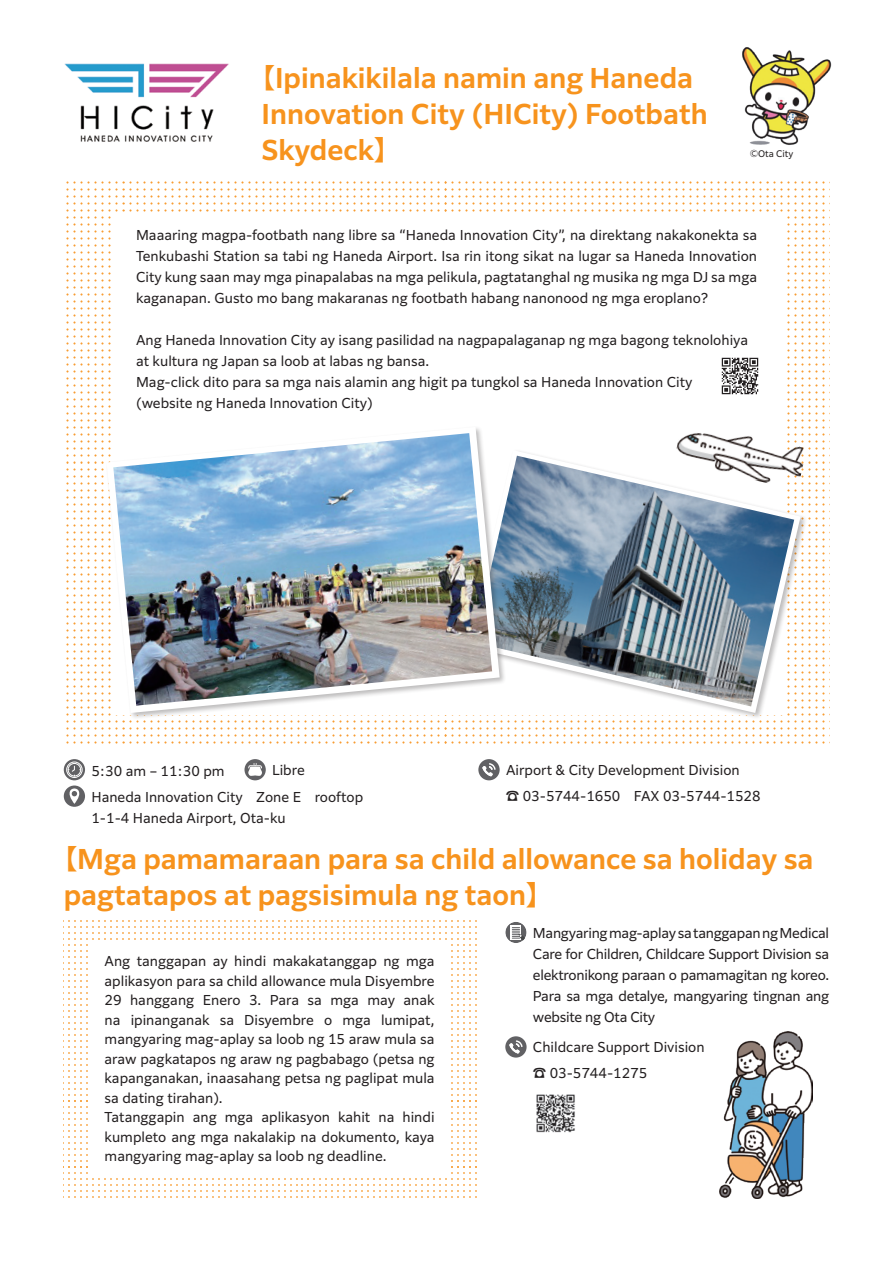
<style>
.page{position:relative;width:893px;height:1263px;background:#fff}
.page>*{position:absolute;margin:0;border:0;box-sizing:border-box;transform-origin:0 0}
.t1{font:600 27px/36px "Clarimo UDPE";color:#f7931d}
.t2{font:13.5px/21px "Clarimo UDPE";color:#231f20;text-align:justify}
.t3{font:9px "Clarimo UDPE";color:#231f20}
.s1{font-family:"Koz Go Pro";font-weight:700}
.s2{font-family:"UD Shin Go NT Pr 6 N"}
.s3{font-family:"Hira Kaku Std W4"}
</style>
<div class="page">
<svg style="left:68px;top:920px;width:230px;height:44px"></svg>
<svg style="left:68px;top:968px;width:20px;height:62px"></svg>
<svg style="left:68px;top:1034px;width:20px;height:62px"></svg>
<svg style="left:301px;top:920px;width:176px;height:44px"></svg>
<svg style="left:451px;top:968px;width:26px;height:62px"></svg>
<svg style="left:451px;top:1034px;width:26px;height:62px"></svg>
<svg style="left:68px;top:1100px;width:20px;height:67px"></svg>
<svg style="left:68px;top:1167px;width:230px;height:31px"></svg>
<svg style="left:451px;top:1100px;width:26px;height:67px"></svg>
<svg style="left:301px;top:1167px;width:176px;height:31px"></svg>
<svg style="left:773px;top:181px;width:52px;height:282px"></svg>
<svg style="left:612px;top:181px;width:73px;height:31px"></svg>
<svg style="left:528px;top:181px;width:80px;height:31px"></svg>
<svg style="left:451px;top:181px;width:73px;height:31px"></svg>
<svg style="left:773px;top:463px;width:52px;height:281px"></svg>
<svg style="left:689px;top:720px;width:80px;height:24px"></svg>
<svg style="left:689px;top:181px;width:80px;height:31px"></svg>
<svg style="left:612px;top:720px;width:73px;height:24px"></svg>
<svg style="left:528px;top:720px;width:80px;height:24px"></svg>
<svg style="left:451px;top:720px;width:73px;height:24px"></svg>
<svg style="left:368px;top:181px;width:79px;height:31px"></svg>
<svg style="left:290px;top:181px;width:78px;height:31px"></svg>
<svg style="left:206px;top:181px;width:80px;height:31px"></svg>
<svg style="left:129px;top:181px;width:73px;height:31px"></svg>
<svg style="left:66px;top:181px;width:59px;height:282px"></svg>
<svg style="left:368px;top:721px;width:79px;height:23px"></svg>
<svg style="left:290px;top:721px;width:78px;height:23px"></svg>
<svg style="left:206px;top:721px;width:80px;height:23px"></svg>
<svg style="left:129px;top:721px;width:73px;height:23px"></svg>
<svg style="left:66px;top:463px;width:59px;height:281px"></svg>
<div style="left:91px;top:942px;width:358px;height:234px;background:#fff"></div>
<div style="left:111px;top:213px;width:672px;height:502px;background:#fff"></div>
<svg style="left:64px;top:759px;width:21px;height:21px"></svg>
<div style="left:66px;top:762px;width:16px;height:16px;border:1px solid #fff;border-radius:50%"></div>
<div style="left:68px;top:763px;width:13px;height:13px;border:1px solid #fff;border-radius:50%"></div>
<svg style="left:68px;top:766px;width:13px;height:10px"></svg>
<div style="left:64px;top:785px;width:21px;height:22px;background:#616164;border-radius:50%"></div>
<svg style="left:69px;top:788px;width:11px;height:16px"></svg>
<div style="left:244px;top:759px;width:22px;height:21px;background:#616164;border-radius:50%"></div>
<svg style="left:248px;top:763px;width:14px;height:13px"></svg>
<svg style="left:478px;top:759px;width:22px;height:21px"></svg>
<svg style="left:482px;top:763px;width:14px;height:13px"></svg>
<svg style="left:505px;top:922px;width:22px;height:21px"></svg>
<div style="left:511px;top:925px;width:10px;height:15px;background:#fff"></div>
<svg style="left:512px;top:927px;width:15px;height:16px"></svg>
<div style="left:505px;top:1036px;width:22px;height:21px;background:#616164;border-radius:50%"></div>
<svg style="left:509px;top:1040px;width:14px;height:13px"></svg>
<img style="left:536px;top:1094px;width:39px;height:39px">
<img style="left:64px;top:63px;width:165px;height:79px">
<div style="left:467px;top:449px;width:341px;height:271px;background:#231f20;opacity:.3"></div>
<svg style="left:507px;top:450px;width:293px;height:263px"></svg>
<img style="left:507px;top:456px;width:287px;height:250px">
<div style="left:105px;top:426px;width:402px;height:295px;background:#231f20;opacity:.3"></div>
<svg style="left:107px;top:427px;width:393px;height:286px"></svg>
<img style="left:113px;top:433px;width:379px;height:273px">
<img style="left:742px;top:47px;width:90px;height:98px">
<img style="left:719px;top:1031px;width:93px;height:167px">
<img style="left:673px;top:420px;width:134px;height:70px">
<img style="left:721px;top:357px;width:38px;height:38px">
<p class="t1" style="left:261px;top:58px;width:448px;text-indent:-13px"><span class="s1">【</span>Ipinakikilala namin ang Haneda<br>Innovation City (HICity) Footbath<br>Skydeck<span class="s1">】</span></p>
<p class="t3" style="left:750px;top:147px;width:45px"><span class="s2">©</span>Ota City</p>
<p class="t2" style="left:136px;top:223px;width:623px">Maaaring magpa-footbath nang libre sa “Haneda Innovation City”, na direktang nakakonekta sa Tenkubashi Station sa tabi ng Haneda Airport. Isa rin itong sikat na lugar sa Haneda Innovation City kung saan may mga pinapalabas na mga pelikula, pagtatanghal ng musika ng mga DJ sa mga kaganapan. Gusto mo bang makaranas ng footbath habang nanonood ng mga eroplano?</p>
<p class="t2" style="left:136px;top:328px;width:613px">Ang Haneda Innovation City ay isang pasilidad na nagpapalaganap ng mga bagong teknolohiya at kultura ng Japan sa loob at labas ng bansa.</p>
<p class="t2" style="left:136px;top:370px;width:558px">Mag-click dito para sa mga nais alamin ang higit pa tungkol sa Haneda Innovation City (website ng Haneda Innovation City)</p>
<p class="t2" style="left:272px;top:759px;width:34px">Libre</p>
<p class="t2" style="left:506px;top:759px;width:235px">Airport &amp; City Development Division</p>
<p class="t2" style="left:506px;top:784px;width:256px"><span class="s3">☎</span> 03-5744-1650 FAX 03-5744-1528</p>
<p class="t2" style="left:91px;top:759px;width:135px">5:30 am – 11:30 pm</p>
<p class="t2" style="left:91px;top:785px;width:273px">Haneda Innovation City Zone E rooftop</p>
<p class="t2" style="left:91px;top:806px;width:196px">1-1-4 Haneda Airport, Ota-ku</p>
<p class="t1" style="left:64px;top:839px;width:751px;text-indent:-13px"><span class="s1">【</span>Mga pamamaraan para sa child allowance sa holiday sa pagtatapos at pagsisimula ng taon<span class="s1">】</span></p>
<p class="t2" style="left:105px;top:951px;width:331px;line-height:19.5px">Ang tanggapan ay hindi makakatanggap ng mga aplikasyon para sa child allowance mula Disyembre 29 hanggang Enero 3. Para sa mga may anak na ipinanganak sa Disyembre o mga lumipat, mangyaring mag-aplay sa loob ng 15 araw mula sa araw pagkatapos ng araw ng pagbabago (petsa ng kapanganakan, inaasahang petsa ng paglipat mula sa dating tirahan).</p>
<p class="t2" style="left:105px;top:1107px;width:331px;line-height:19.5px">Tatanggapin ang mga aplikasyon kahit na hindi kumpleto ang mga nakalakip na dokumento, kaya mangyaring mag-aplay sa loob ng deadline.</p>
<p class="t2" style="left:533px;top:921px;width:298px">Mangyaring mag-aplay sa tanggapan ng Medical Care for Children, Childcare Support Division sa elektronikong paraan o pamamagitan ng koreo.<br>Para sa mga detalye, mangyaring tingnan ang website ng Ota City</p>
<p class="t2" style="left:533px;top:1036px;width:173px">Childcare Support Division</p>
<p class="t2" style="left:533px;top:1061px;width:116px"><span class="s3">☎</span> 03-5744-1275</p>
</div>
